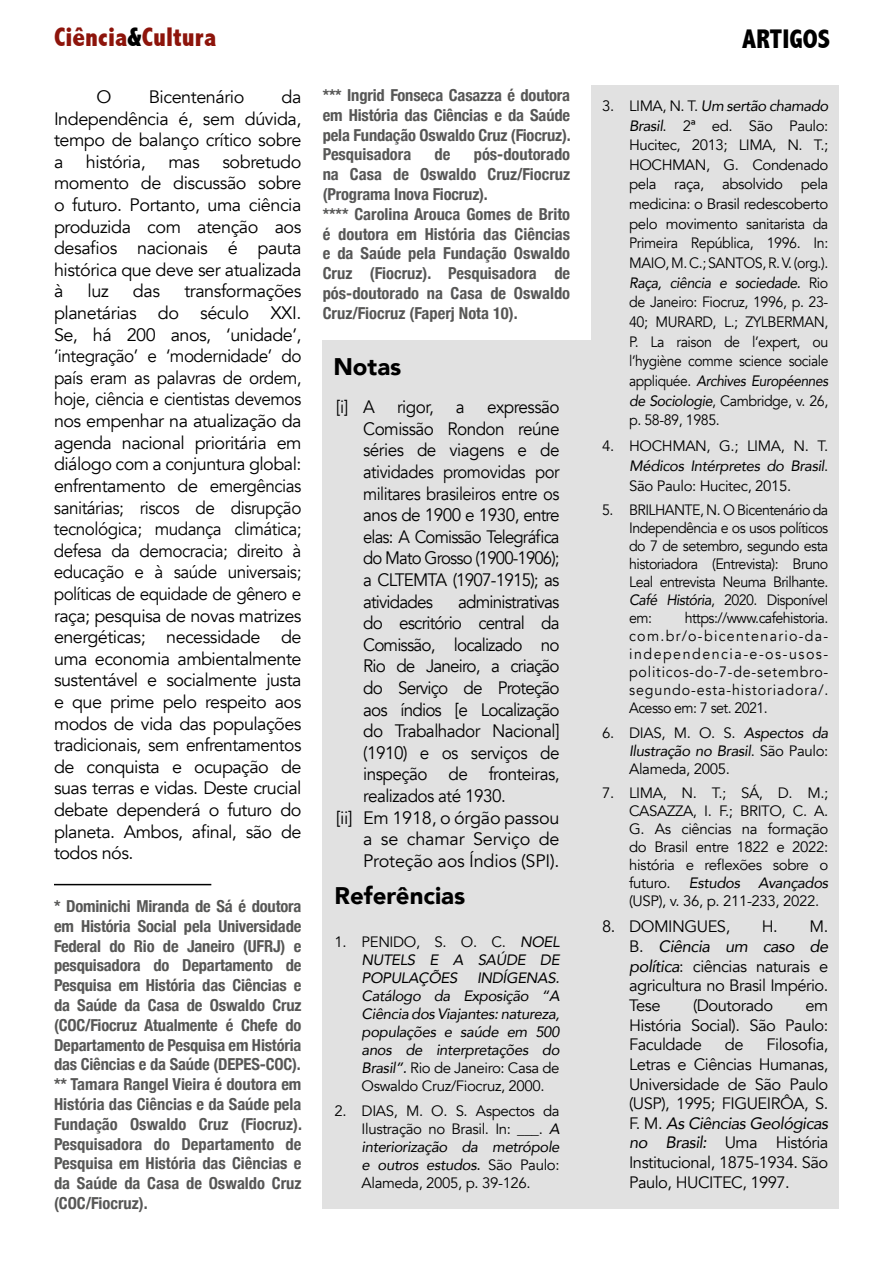
<style>
.page{position:relative;width:893px;height:1263px;background:#fff}
.page>*{position:absolute;margin:0;border:0;box-sizing:border-box;transform-origin:0 0}
.t1{font:800 condensed 27px "Abadi";color:#8d140b}
.t2{font:800 condensed 27px "Abadi";color:#000}
.t3{font:900 24px "Avenir";color:#000}
.t4{font:18px/21.6px "Avenir";letter-spacing:-.03em;color:#000;text-align:justify}
.t5{font:18px/21.6px "Avenir";letter-spacing:-.03em;color:#000;text-align:justify;scale:.95 1}
.t6{font:18px "Avenir";letter-spacing:-.05em;color:#000;scale:.95 1}
.t7{font:18px "Avenir";letter-spacing:-.01em;color:#000}
.t8{font:700 condensed 16.5px/19.8px "Helvetica Neue";color:#575756;text-align:justify}
.t9{font:16.5px/19.6px "Avenir";letter-spacing:-.03em;color:#000;text-align:justify}
.t10{font:15px/19.6px "Avenir";letter-spacing:-.025em;color:#000;text-align:justify}
.t11{font:15px/18px "Avenir";letter-spacing:-.025em;color:#000;text-align:justify;scale:.95 1}
.t12{font:italic 15px/18px "Avenir";letter-spacing:-.025em;color:#000;text-align:justify}
.s1{color:#000}
.s2{font-style:normal}
.s3{font-style:italic}
</style>
<div class="page">
<div style="left:591px;top:85px;width:248px;height:255px;background:#e1e1e1"></div>
<div style="left:323px;top:340px;width:516px;height:869px;background:#e1e1e1"></div>
<hr style="left:54px;top:884px;width:157px;height:1px;background:#000">
<h1 class="t1" style="left:54px;top:22px;width:164px">Ciência<span class="s1">&amp;</span>Cultura</h1>
<h1 class="t2" style="left:742px;top:24px;width:89px">ARTIGOS</h1>
<p class="t4" style="left:54px;top:86px;width:249px;text-indent:228px">da Independência é, sem dúvida, tempo de balanço crítico sobre a</p>
<p class="t4" style="left:97px;top:86px;width:17px">O</p>
<p class="t4" style="left:149px;top:86px;width:97px">Bicentenário</p>
<p class="t4" style="left:54px;top:151px;width:249px;text-indent:168px">sobretudo momento de discussão sobre o futuro. Portanto, uma ciência produzida com atenção aos desafios nacionais é pauta histórica que deve ser atualizada à</p>
<p class="t4" style="left:86px;top:151px;width:61px">história,</p>
<p class="t4" style="left:168px;top:151px;width:33px">mas</p>
<p class="t4" style="left:54px;top:281px;width:249px;text-indent:130px">transformações planetárias do século XXI.<br>Se, há 200 anos, ‘unidade’, ‘integração’ e ‘modernidade’ do país eram as palavras de ordem, hoje, ciência e cientistas devemos nos empenhar na atualização da agenda nacional prioritária em diálogo com a conjuntura global: enfrentamento de emergências sanitárias; riscos de disrupção tecnológica; mudança climática; defesa da democracia; direito à educação e à saúde universais; políticas de equidade de gênero e raça; pesquisa de novas matrizes energéticas; necessidade de uma economia ambientalmente sustentável e socialmente justa e que prime pelo respeito aos modos de vida das populações tradicionais, sem enfrentamentos de conquista e ocupação de suas terras e vidas. Deste crucial debate dependerá o futuro do planeta. Ambos, afinal, são de todos nós.</p>
<p class="t4" style="left:88px;top:281px;width:23px">luz</p>
<p class="t4" style="left:133px;top:281px;width:29px">das</p>
<p class="t8" style="left:54px;top:895px;width:250px">* Dominichi Miranda de Sá é doutora em História Social pela Universidade Federal do Rio de Janeiro (UFRJ) e pesquisadora do Departamento de Pesquisa em História das Ciências e da Saúde da Casa de Oswaldo Cruz (COC/Fiocruz Atualmente é Chefe do Departamento de Pesquisa em História das Ciências e da Saúde (DEPES-COC). ** Tamara Rangel Vieira é doutora em História das Ciências e da Saúde pela Fundação Oswaldo Cruz (Fiocruz).<br>Pesquisadora do Departamento de Pesquisa em História das Ciências e da Saúde da Casa de Oswaldo Cruz (COC/Fiocruz).</p>
<p class="t8" style="left:323px;top:84px;width:250px">*** Ingrid Fonseca Casazza é doutora em História das Ciências e da Saúde pela Fundação Oswaldo Cruz (Fiocruz).<br>Pesquisadora</p>
<p class="t8" style="left:323px;top:143px;width:249px;text-align:left;text-indent:151px">pós-doutorado na Casa de Oswaldo Cruz/Fiocruz (Programa Inova Fiocruz).<br>**** Carolina Arouca Gomes de Brito é doutora em História das Ciências e da Saúde pela Fundação Oswaldo<br>Cruz (Fiocruz). Pesquisadora de pós-doutorado na Casa de Oswaldo<br>Cruz/Fiocruz (Faperj Nota 10).</p>
<p class="t8" style="left:435px;top:143px;width:17px">de</p>
<h2 class="t3" style="left:333px;top:346px;width:69px">Notas</h2>
<p class="t5" style="left:363px;top:397px;width:208px;text-indent:-27px">[i] A rigor, a expressão Comissão Rondon reúne séries de viagens e de atividades promovidas por militares brasileiros entre os anos de 1900 e 1930, entre elas: A Comissão Telegráfica do Mato Grosso (1900-1906); a CLTEMTA (1907-1915); as atividades</p>
<p class="t6" style="left:458px;top:591px;width:108px">administrativas</p>
<p class="t6" style="left:363px;top:612px;width:208px">do escritório central da</p>
<p class="t6" style="left:363px;top:634px;width:208px">Comissão, localizado no</p>
<p class="t6" style="left:363px;top:655px;width:208px">Rio de Janeiro, a criação</p>
<p class="t6" style="left:363px;top:677px;width:208px">do Serviço de Proteção</p>
<p class="t6" style="left:363px;top:699px;width:208px">aos índios [e Localização</p>
<p class="t5" style="left:363px;top:721px;width:208px">do Trabalhador Nacional]</p>
<p class="t5" style="left:363px;top:742px;width:208px">(1910) e os serviços de</p>
<p class="t5" style="left:363px;top:764px;width:208px">inspeção de fronteiras,</p>
<p class="t5" style="left:363px;top:785px;width:152px">realizados até 1930.</p>
<p class="t7" style="left:336px;top:807px;width:225px">[ii] Em 1918, o órgão passou</p>
<p class="t7" style="left:363px;top:828px;width:198px">a se chamar Serviço de</p>
<p class="t7" style="left:363px;top:850px;width:198px">Proteção aos Índios (SPI).</p>
<h2 class="t3" style="left:335px;top:875px;width:132px">Referências</h2>
<p class="t12" style="left:362px;top:933px;width:200px;text-indent:-27px"><span class="s2">1. PENIDO, S. O. C.</span> NOEL NUTELS E A SAÚDE DE POPULAÇÕES</p>
<p class="t12" style="left:362px;top:969px;width:200px;text-indent:115px">INDÍGENAS.<br>Catálogo da Exposição “A Ciência dos Viajantes: natureza, populações e saúde em 500 anos de interpretações do Brasil”. <span class="s2">Rio de Janeiro: Casa de Oswaldo Cruz/Fiocruz, 2000.</span></p>
<p class="t10" style="left:362px;top:1102px;width:200px;line-height:18px;text-indent:-27px">2. DIAS, M. O. S. Aspectos da Ilustração no Brasil. In: ___. <span class="s3">A interiorização da metrópole e outros estudos.</span> São Paulo:<br>Alameda, 2005, p. 39-126.</p>
<p class="t10" style="left:629px;top:96px;width:201px;text-indent:-27px">3. LIMA, N. T. <span class="s3">Um sertão chamado Brasil</span>. 2ª ed. São Paulo:<br>Hucitec, 2013; LIMA, N. T.; HOCHMAN, G. Condenado pela raça, absolvido pela medicina: o Brasil redescoberto pelo movimento sanitarista da Primeira República, 1996. In:<br>MAIO, M. C.; SANTOS, R. V. (org.).<br><span class="s3">Raça, ciência e sociedade.</span> Rio de Janeiro: Fiocruz, 1996, p. 23- 40; MURARD, L.; ZYLBERMAN, P. La raison de l’expert, ou l’hygiène comme science sociale appliquée. <span class="s3">Archives Européennes de Sociologie</span>, Cambridge, v. 26, p. 58-89, 1985.</p>
<p class="t10" style="left:629px;top:437px;width:201px;text-indent:-27px">4. HOCHMAN, G.; LIMA, N. T.<br><span class="s3">Médicos Intérpretes do Brasil</span>.<br>São Paulo: Hucitec, 2015.</p>
<p class="t11" style="left:629px;top:501px;width:211px;text-indent:-27px">5. BRILHANTE, N. O Bicentenário da Independência e os usos políticos do 7 de setembro, segundo esta historiadora (Entrevista): Bruno Leal entrevista Neuma Brilhante.<br><span class="s3">Café História</span>, 2020. Disponível em:</p>
<p class="t11" style="left:629px;top:609px;width:211px;text-indent:56px">https://www.cafehistoria. com.br/o-bicentenario-da&shy;independencia-e-os-usos&shy;politicos-do-7-de-setembro&shy;segundo-esta-historiadora/.<br>Acesso em: 7 set. 2021.</p>
<p class="t10" style="left:629px;top:724px;width:201px;line-height:18px;text-indent:-27px">6. DIAS, M. O. S. <span class="s3">Aspectos da Ilustração no Brasil</span>. São Paulo:<br>Alameda, 2005.</p>
<p class="t10" style="left:629px;top:784px;width:201px;line-height:18px;text-indent:-27px">7. LIMA, N. T.; SÁ, D. M.; CASAZZA, I. F.; BRITO, C. A.<br>G. As ciências na formação do Brasil entre 1822 e 2022: história e reflexões sobre o futuro. <span class="s3">Estudos Avançados </span>(USP), v. 36, p. 211-233, 2022.</p>
<p class="t9" style="left:602px;top:917px;width:130px">8. DOMINGUES,</p>
<p class="t9" style="left:629px;top:917px;width:201px;text-indent:133px">H. M.<br>B. <span class="s3">Ciência um caso de política</span>: ciências naturais e agricultura no Brasil Império.<br>Tese</p>
<p class="t9" style="left:693px;top:996px;width:82px">(Doutorado</p>
<p class="t9" style="left:629px;top:996px;width:201px;text-indent:176px">em História Social). São Paulo:<br>Faculdade</p>
<p class="t9" style="left:629px;top:1035px;width:201px;text-indent:137px">Filosofia, Letras e Ciências Humanas, Universidade de São Paulo (USP), 1995; FIGUEIRÔA, S.<br>F. M. <span class="s3">As Ciências Geológicas no Brasil:</span> Uma História Institucional, 1875-1934. São Paulo, HUCITEC, 1997.</p>
<p class="t9" style="left:725px;top:1035px;width:20px">de</p>
</div>
